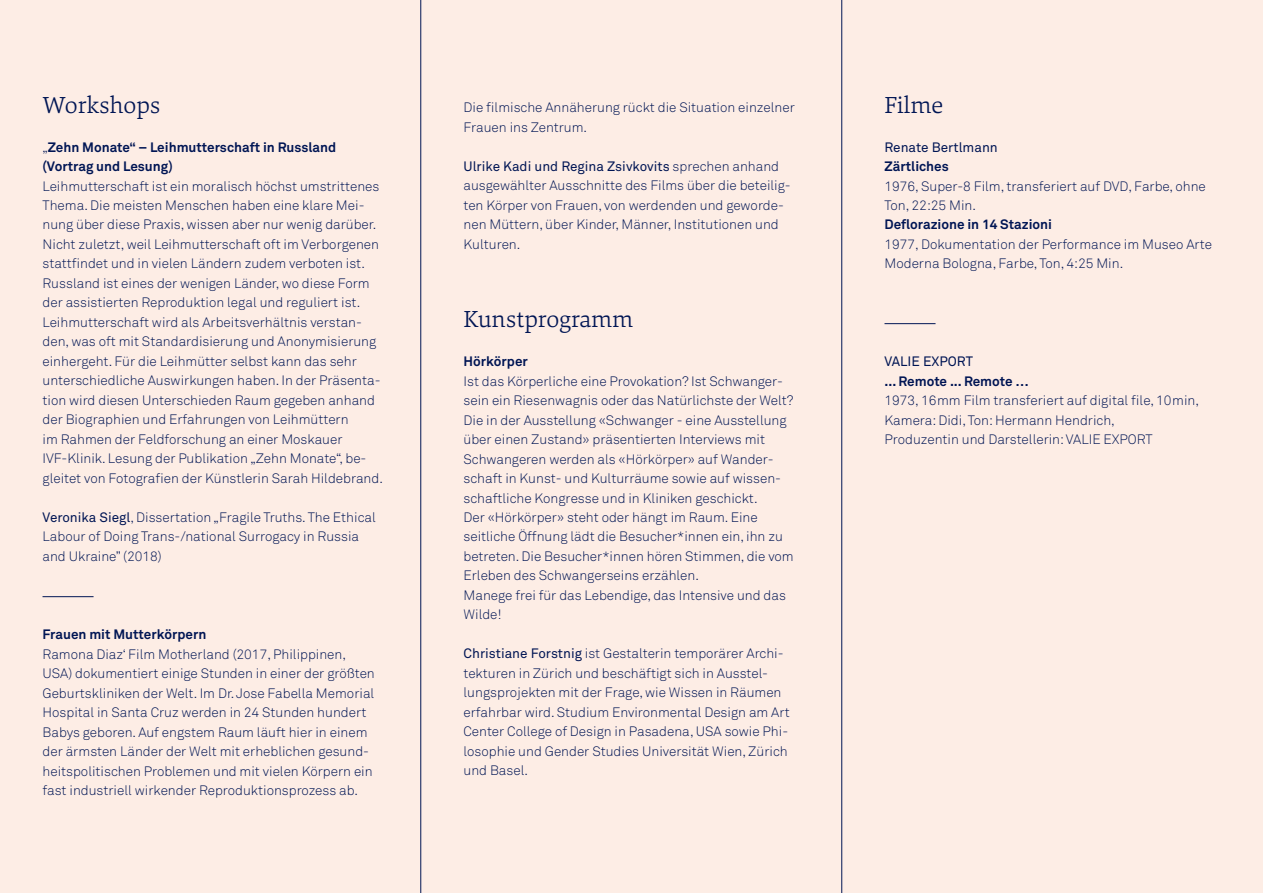
<style>
.page{position:relative;width:1263px;height:893px;background:#fdede5}
.page>*{position:absolute;margin:0;border:0;box-sizing:border-box;transform-origin:0 0}
.t1{font:300 24px "Danton";color:#001554}
.t2{font:300 13.5px/19.5px "Akkurat Pro";color:#001554}
.t3{font:700 13.5px/19.5px "Akkurat Pro";color:#001554}
.t4{font:13.5px "Akkurat Pro";color:#001554}
.s1{font-weight:300}
.s2{font-weight:400}
</style>
<div class="page">
<hr style="left:43px;top:596px;width:51px;height:1px;background:#001554">
<hr style="left:884px;top:323px;width:51px;height:1px;background:#001554">
<hr style="left:420px;top:0;width:1px;height:893px;background:#001554">
<hr style="left:841px;top:0;width:1px;height:893px;background:#001554">
<h1 class="t1" style="left:43px;top:89px;width:119px">Workshops</h1>
<p class="t3" style="left:43px;top:137px;width:295px"><span class="s1">„</span>Zehn Monate“ – Leihmutterschaft in Russland (Vortrag und Lesung)</p>
<p class="t2" style="left:43px;top:176px;width:342px">Leihmutterschaft ist ein moralisch höchst umstrittenes Thema. Die meisten Menschen haben eine klare Mei&shy;nung über diese Praxis, wissen aber nur wenig darüber.<br>Nicht zuletzt, weil Leihmutterschaft oft im Verborgenen stattfindet und in vielen Ländern zudem verboten ist.<br>Russland ist eines der wenigen Länder, wo diese Form der assistierten Reproduktion legal und reguliert ist.<br>Leihmutterschaft wird als Arbeitsverhältnis verstan&shy;den, was oft mit Standardisierung und Anonymisierung einhergeht. Für die Leihmütter selbst kann das sehr unterschiedliche Auswirkungen haben. In der Präsenta&shy;tion wird diesen Unterschieden Raum gegeben anhand der Biographien und Erfahrungen von Leihmüttern<br>im Rahmen der Feldforschung an einer Moskauer IVF-Klinik. Lesung der Publikation „Zehn Monate“, be&shy;gleitet von Fotografien der Künstlerin Sarah Hildebrand.</p>
<p class="t2" style="left:43px;top:507px;width:335px"><span class="s2">Veronika Siegl</span>, Dissertation „Fragile Truths. The Ethical<br>Labour of Doing Trans-/national Surrogacy in Russia and Ukraine” (2018)</p>
<p class="t3" style="left:43px;top:624px;width:165px">Frauen mit Mutterkörpern</p>
<p class="t2" style="left:43px;top:644px;width:334px">Ramona Diaz‘ Film Motherland (2017, Philippinen, USA) dokumentiert einige Stunden in einer der größten Geburtskliniken der Welt. Im Dr. Jose Fabella Memorial Hospital in Santa Cruz werden in 24 Stunden hundert Babys geboren. Auf engstem Raum läuft hier in einem der ärmsten Länder der Welt mit erheblichen gesund&shy;heitspolitischen Problemen und mit vielen Körpern ein fast industriell wirkender Reproduktionsprozess ab.</p>
<p class="t2" style="left:463px;top:98px;width:333px">Die filmische Annäherung rückt die Situation einzelner<br>Frauen ins Zentrum.</p>
<p class="t2" style="left:463px;top:156px;width:329px"><span class="s2">Ulrike Kadi und Regina Zsivkovits</span> sprechen anhand ausgewählter Ausschnitte des Films über die beteilig&shy;ten Körper von Frauen, von werdenden und geworde&shy;nen Müttern, über Kinder, Männer, Institutionen und Kulturen.</p>
<h1 class="t1" style="left:463px;top:303px;width:171px">Kunstprogramm</h1>
<p class="t3" style="left:463px;top:351px;width:66px">Hörkörper</p>
<p class="t2" style="left:463px;top:371px;width:332px">Ist das Körperliche eine Provokation? Ist Schwanger&shy;sein ein Riesenwagnis oder das Natürlichste der Welt?<br>Die in der Ausstellung «Schwanger - eine Ausstellung über einen Zustand» präsentierten Interviews mit Schwangeren werden als «Hörkörper» auf Wander&shy;schaft in Kunst- und Kulturräume sowie auf wissen&shy;schaftliche Kongresse und in Kliniken geschickt.<br>Der «Hörkörper» steht oder hängt im Raum. Eine seitliche Öffnung lädt die Besucher*innen ein, ihn zu betreten. Die Besucher*innen hören Stimmen, die vom Erleben des Schwangerseins erzählen.<br>Manege frei für das Lebendige, das Intensive und das Wilde!</p>
<p class="t2" style="left:463px;top:644px;width:328px"><span class="s2">Christiane Forstnig</span> ist Gestalterin temporärer Archi&shy;tekturen in Zürich und beschäftigt sich in Ausstel&shy;lungsprojekten mit der Frage, wie Wissen in Räumen erfahrbar wird. Studium Environmental Design am Art Center College of Design in Pasadena, USA sowie Phi&shy;losophie und Gender Studies Universität Wien, Zürich und Basel.</p>
<h1 class="t1" style="left:884px;top:89px;width:60px">Filme</h1>
<p class="t4" style="left:884px;top:139px;width:115px">Renate Bertlmann</p>
<p class="t3" style="left:884px;top:156px;width:66px">Zärtliches</p>
<p class="t2" style="left:884px;top:176px;width:323px">1976, Super-8 Film, transferiert auf DVD, Farbe, ohne<br>Ton, 22:25 Min.</p>
<p class="t3" style="left:884px;top:215px;width:169px">Deflorazione in 14 Stazioni</p>
<p class="t2" style="left:884px;top:235px;width:329px">1977, Dokumentation der Performance im Museo Arte<br>Moderna Bologna, Farbe, Ton, 4:25 Min.</p>
<p class="t4" style="left:884px;top:353px;width:90px">VALIE EXPORT</p>
<p class="t3" style="left:884px;top:371px;width:146px">... Remote ... Remote …</p>
<p class="t2" style="left:884px;top:391px;width:316px">1973, 16mm Film transferiert auf digital file, 10min,<br>Kamera: Didi, Ton: Hermann Hendrich,<br>Produzentin und Darstellerin: VALIE EXPORT</p>
</div>
